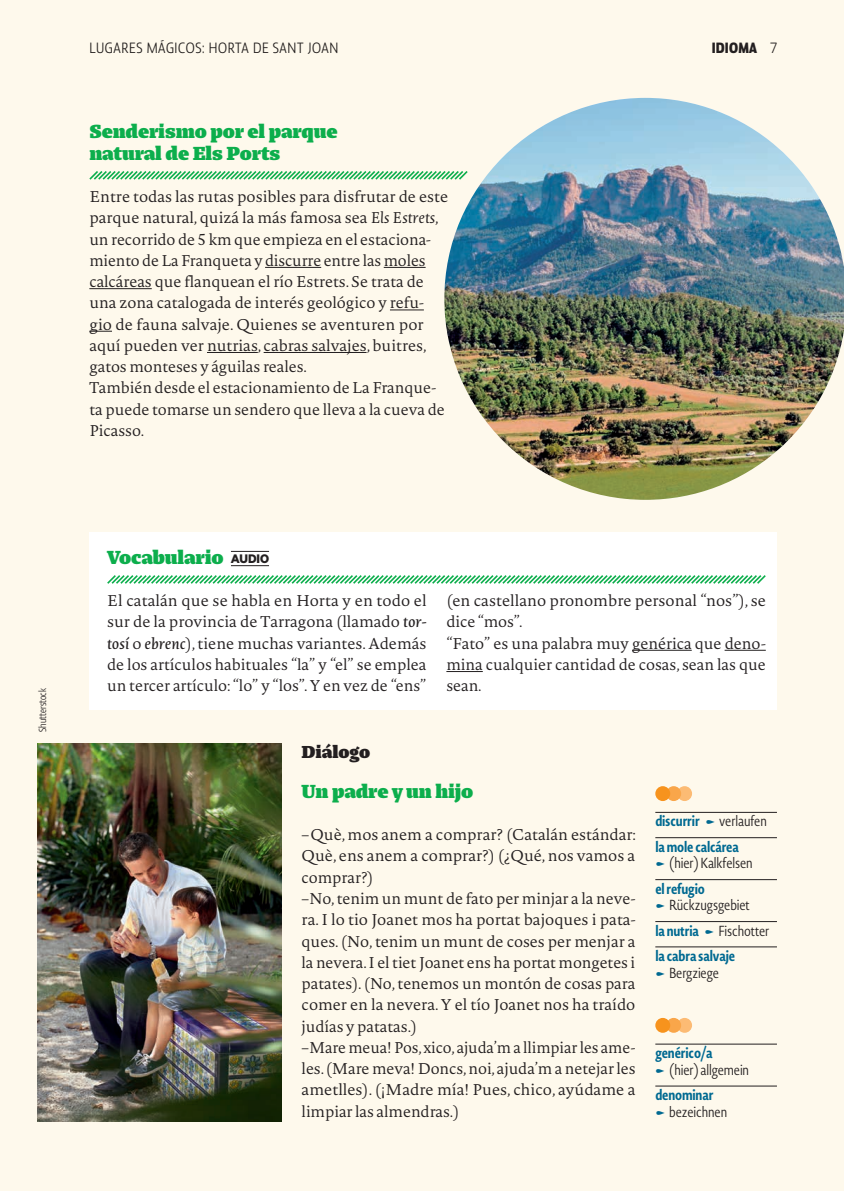
<style>
.page{position:relative;width:844px;height:1191px;background:#fff}
.page>*{position:absolute;margin:0;border:0;box-sizing:border-box;transform-origin:0 0}
.t1{font:900 21px/21.2px "Lumin Display Std";letter-spacing:-.005em;color:#0cae4c}
.t2{font:900 19.25px "Lumin Display Std";color:#231f20}
.t3{font:300 16.62px "Lumin Sans Cond Std";letter-spacing:.04em;color:#231f20}
.t4{font:16.62px "Lumin Sans Cond Std Bld";letter-spacing:.01em;color:#231f20}
.t5{font:300 15.4px/21.3px "Novel Pro";letter-spacing:-.005em;color:#231f20}
.t6{font:300 14.35px "Novel Sans Cond Pro";letter-spacing:-.01em;color:#231f20}
.t7{font:700 14.35px "Novel Sans Cond Glos";letter-spacing:-.01em;color:#006991}
.t8{font:300 11.38px "Lumin Sans Cond Std";color:#231f20}
.s1{font-family:"Lumin Sans Std";font-weight:300}
.s2{font-style:italic}
.s3{font-family:"Metric";font-weight:700;font-size:14px;color:#231f20}
.s4{font-weight:400;font-style:italic}
</style>
<div class="page">
<div style="left:0;top:0;width:843px;height:1191px;background:#fef9ec"></div>
<svg style="left:89px;top:171px;width:355px;height:9px"></svg>
<hr style="left:265px;top:267px;width:56px;height:1px;background:#231f20">
<hr style="left:383px;top:267px;width:42px;height:1px;background:#231f20">
<hr style="left:89px;top:288px;width:63px;height:1px;background:#231f20">
<hr style="left:390px;top:309px;width:34px;height:1px;background:#231f20">
<svg style="left:89px;top:331px;width:23px;height:1px"></svg>
<hr style="left:207px;top:352px;width:51px;height:1px;background:#231f20">
<hr style="left:263px;top:352px;width:103px;height:1px;background:#231f20">
<img style="left:444px;top:98px;width:399px;height:402px">
<hr style="left:655px;top:812px;width:121px;height:1px;background:#231f20">
<hr style="left:655px;top:837px;width:121px;height:1px;background:#231f20">
<hr style="left:655px;top:879px;width:121px;height:1px;background:#231f20">
<hr style="left:655px;top:921px;width:121px;height:1px;background:#231f20">
<hr style="left:655px;top:946px;width:121px;height:1px;background:#231f20">
<hr style="left:655px;top:1043px;width:121px;height:1px;background:#231f20">
<hr style="left:655px;top:1085px;width:121px;height:1px;background:#231f20">
<div style="left:677px;top:786px;width:15px;height:15px;background:#fcbb74;border-radius:50%"></div>
<div style="left:666px;top:786px;width:15px;height:15px;background:#f9a64a;border-radius:50%"></div>
<div style="left:655px;top:786px;width:15px;height:15px;background:#f7931d;border-radius:50%"></div>
<div style="left:677px;top:1018px;width:15px;height:14px;background:#fcbb74;border-radius:50%"></div>
<div style="left:666px;top:1018px;width:15px;height:14px;background:#f9a64a;border-radius:50%"></div>
<div style="left:655px;top:1018px;width:15px;height:14px;background:#f7931d;border-radius:50%"></div>
<img style="left:37px;top:743px;width:245px;height:378px">
<div style="left:89px;top:532px;width:687px;height:178px;background:#fff"></div>
<svg style="left:107px;top:575px;width:659px;height:9px"></svg>
<hr style="left:231px;top:565px;width:38px;height:1px;background:#231f20">
<hr style="left:231px;top:551px;width:38px;height:1px;background:#231f20">
<hr style="left:632px;top:650px;width:59px;height:1px;background:#231f20">
<hr style="left:724px;top:650px;width:41px;height:1px;background:#231f20">
<hr style="left:446px;top:671px;width:36px;height:1px;background:#231f20">
<p class="t3" style="left:89px;top:39px;width:251px">LUGARES MÁGICOS: HORTA DE SANT JOAN</p>
<p class="t4" style="left:711px;top:38px;width:67px">IDIOMA <span class="s1">7</span></p>
<h1 class="t1" style="left:89px;top:120px;width:250px">Senderismo por el parque natural de Els Ports</h1>
<p class="t5" style="left:89px;top:185px;width:360px">Entre todas las rutas posibles para disfrutar de este parque natural, quizá la más famosa sea <span class="s2">Els Estrets</span>, un recorrido de 5 km que empieza en el estaciona&shy;miento de La Franqueta y discurre entre las moles calcáreas que flanquean el río Estrets. Se trata de una zona catalogada de interés geológico y refu&shy;gio de fauna salvaje. Quienes se aventuren por aquí pueden ver nutrias, cabras salvajes, buitres, gatos monteses y águilas reales.<br>También desde el estacionamiento de La Franque&shy;ta puede tomarse un sendero que lleva a la cueva de Picasso.</p>
<p class="t8" style="left:36px;top:732px;width:45px;rotate:-90deg">Shutterstock</p>
<h1 class="t1" style="left:107px;top:546px;width:163px">Vocabulario <span class="s3">AUDIO</span></h1>
<p class="t5" style="left:107px;top:589px;width:321px;text-align:justify">El catalán que se habla en Horta y en todo el sur de la provincia de Tarragona (llamado <span class="s4">tor&shy;tosí</span> o <span class="s4">ebrenc</span>), tiene muchas variantes. Además de los artículos habituales “la” y “el” se emplea un tercer artículo: “lo” y “los”. Y en vez de “ens”</p>
<p class="t5" style="left:446px;top:589px;width:321px">(en castellano pronombre personal “nos”), se dice “mos”.<br>“Fato” es una palabra muy genérica que deno&shy;mina cualquier cantidad de cosas, sean las que sean.</p>
<p class="t2" style="left:301px;top:740px;width:70px">Diálogo</p>
<h1 class="t1" style="left:301px;top:779px;width:173px">Un padre y un hijo</h1>
<p class="t5" style="left:301px;top:823px;width:336px">–Què, mos anem a comprar? (Catalán estándar:<br>Què, ens anem a comprar?) (¿Qué, nos vamos a comprar?)<br>–No, tenim un munt de fato per minjar a la neve&shy;ra. I lo tio Joanet mos ha portat bajoques i pata&shy;ques. (No, tenim un munt de coses per menjar a la nevera. I el tiet Joanet ens ha portat mongetes i patates). (No, tenemos un montón de cosas para comer en la nevera. Y el tío Joanet nos ha traído judías y patatas.)<br>–Mare meua! Pos, xico, ajuda’m a llimpiar les ame&shy;les. (Mare meva! Doncs, noi, ajuda’m a netejar les ametlles). (¡Madre mía! Pues, chico, ayúdame a limpiar las almendras.)</p>
<p class="t7" style="left:655px;top:810px;width:46px">discurrir</p>
<p class="t6" style="left:719px;top:811px;width:49px">verlaufen</p>
<p class="t7" style="left:655px;top:836px;width:85px">la mole calcárea</p>
<p class="t6" style="left:669px;top:853px;width:85px">(hier) Kalkfelsen</p>
<p class="t7" style="left:655px;top:878px;width:51px">el refugio</p>
<p class="t6" style="left:669px;top:895px;width:82px">Rückzugsgebiet</p>
<p class="t7" style="left:655px;top:920px;width:45px">la nutria</p>
<p class="t6" style="left:718px;top:920px;width:53px">Fischotter</p>
<p class="t7" style="left:655px;top:945px;width:81px">la cabra salvaje</p>
<p class="t6" style="left:669px;top:962px;width:51px">Bergziege</p>
<p class="t7" style="left:655px;top:1042px;width:59px">genérico/a</p>
<p class="t6" style="left:669px;top:1059px;width:81px">(hier) allgemein</p>
<p class="t7" style="left:655px;top:1084px;width:60px">denominar</p>
<p class="t6" style="left:669px;top:1101px;width:59px">bezeichnen</p>
</div>
